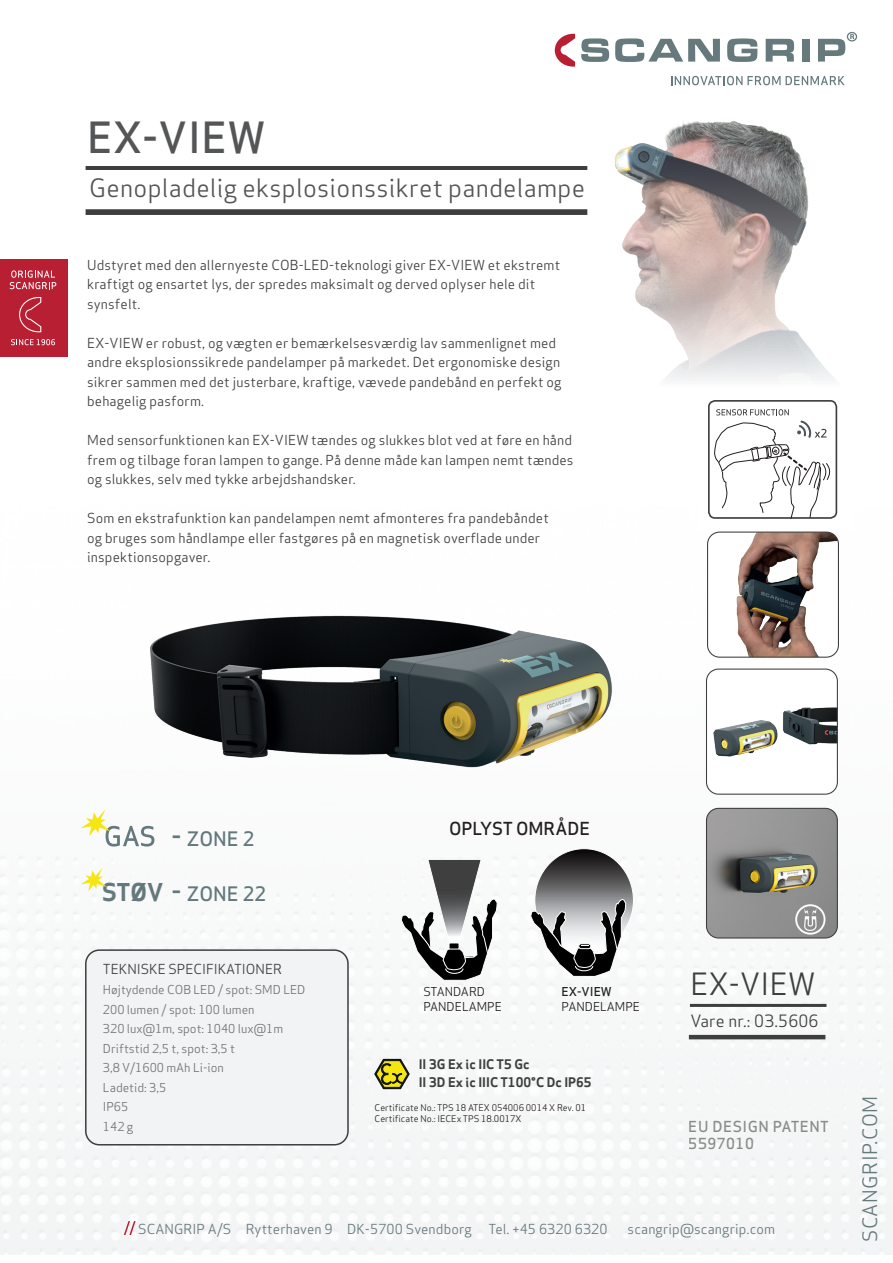
<style>
.page{position:relative;width:893px;height:1263px;background:#fff}
.page>*{position:absolute;margin:0;border:0;box-sizing:border-box;transform-origin:0 0}
.t1{font:500 42px "Apex Sans";letter-spacing:.01em;color:#545557}
.t2{font:30px "Apex Sans";letter-spacing:.01em;color:#3e3e3f}
.t3{font:24.75px "Apex Sans";letter-spacing:.01em;color:#545557}
.t4{font:700 24px "Apex Sans";color:#64797d}
.t5{font:500 19.5px "Apex Sans";color:#64797d}
.t6{font:19.5px "Apex Sans";letter-spacing:.03em;color:#66797d}
.t7{font:500 17.55px "Apex Sans";color:#231f20}
.t8{font:16.65px "Apex Sans";letter-spacing:.01em;color:#3e3e3f}
.t9{font:500 14.85px/17.9px "Apex Sans";letter-spacing:.03em;color:#231f20}
.t10{font:13.5px/19.5px "Apex Sans";letter-spacing:.01em;color:#3e3e3f;text-align:justify}
.t11{font:13.5px "Apex Sans";letter-spacing:.01em;color:#66797d}
.t12{font:700 12.9px "Apex Sans";color:#3e3e3f}
.t13{font:12px "Apex Sans";color:#727376}
.t14{font:12px "Apex Sans";color:#231f20}
.t15{font:500 12px "Apex Sans";color:#231f20}
.t16{font:9px "Apex Sans";color:#231f20}
.s1{font-size:27px}
</style>
<div class="page">
<div style="left:0;top:539px;width:893px;height:715px;background:#f6f7f7"></div>
<svg style="left:124px;top:1221px;width:12px;height:14px"></svg>
<div style="left:86px;top:209px;width:501px;height:6px;background:#3e3e3f"></div>
<hr style="left:86px;top:166px;width:501px;height:4px;background:#3e3e3f">
<div style="left:0;top:259px;width:67px;height:98px;background:#b91f33"></div>
<svg style="left:10px;top:270px;width:46px;height:19px"></svg>
<svg style="left:11px;top:339px;width:44px;height:6px"></svg>
<svg style="left:19px;top:297px;width:23px;height:36px"></svg>
<svg style="left:564px;top:34px;width:11px;height:2px"></svg>
<div style="left:847px;top:32px;width:10px;height:10px;border:1px solid #66797d;border-radius:50%"></div>
<div style="left:86px;top:950px;width:262px;height:195px;background:#f2f3f4;border-radius:14px"></div>
<div style="left:85px;top:949px;width:264px;height:196px;border:2px solid #3e3e3f;border-radius:14px"></div>
<svg style="left:373px;top:1058px;width:38px;height:32px"></svg>
<img style="left:706px;top:808px;width:131px;height:130px">
<div style="left:706px;top:808px;width:132px;height:130px;border:1px solid #3e3e3f;border-radius:12px"></div>
<img style="left:720px;top:669px;width:117px;height:125px">
<div style="left:706px;top:668px;width:132px;height:127px;border:1px solid #3e3e3f;border-radius:12px"></div>
<img style="left:23px;top:539px;width:697px;height:386px">
<img style="left:509px;top:36px;width:349px;height:344px">
<div style="left:708px;top:400px;width:129px;height:119px;border:2px solid #3e3e3f;border-radius:6px"></div>
<svg style="left:714px;top:409px;width:118px;height:110px"></svg>
<img style="left:707px;top:533px;width:131px;height:124px">
<div style="left:707px;top:531px;width:132px;height:127px;border:1px solid #3e3e3f;border-radius:12px"></div>
<img style="left:790px;top:900px;width:43px;height:41px">
<hr style="left:689px;top:1035px;width:136px;height:4px;background:#3e3e3f">
<hr style="left:690px;top:1004px;width:136px;height:3px;background:#3e3e3f">
<svg style="left:530px;top:849px;width:103px;height:128px"></svg>
<svg style="left:400px;top:858px;width:97px;height:123px"></svg>
<div style="left:449px;top:943px;width:10px;height:6px;background:#000"></div>
<svg style="left:81px;top:867px;width:26px;height:24px"></svg>
<p class="t1" style="left:87px;top:100px;width:180px">EX-VIEW</p>
<p class="t3" style="left:89px;top:168px;width:497px">Genopladelig eksplosionssikret pandelampe</p>
<p class="t10" style="left:87px;top:254px;width:474px">Udstyret med den allernyeste COB-LED-teknologi giver EX-VIEW et ekstremt kraftigt og ensartet lys, der spredes maksimalt og derved oplyser hele dit</p>
<p class="t10" style="left:87px;top:293px;width:55px">synsfelt.</p>
<p class="t10" style="left:87px;top:332px;width:471px">EX-VIEW er robust, og vægten er bemærkelsesværdig lav sammenlignet med</p>
<p class="t10" style="left:87px;top:351px;width:476px">andre eksplosionssikrede pandelamper på markedet. Det ergonomiske design sikrer sammen med det justerbare, kraftige, vævede pandebånd en perfekt og behagelig pasform.</p>
<p class="t10" style="left:87px;top:429px;width:488px">Med sensorfunktionen kan EX-VIEW tændes og slukkes blot ved at føre en hånd frem og tilbage foran lampen to gange. På denne måde kan lampen nemt tændes og slukkes, selv med tykke arbejdshandsker.</p>
<p class="t10" style="left:87px;top:507px;width:463px">Som en ekstrafunktion kan pandelampen nemt afmonteres fra pandebåndet</p>
<p class="t10" style="left:87px;top:527px;width:455px">og bruges som håndlampe eller fastgøres på en magnetisk overflade under</p>
<p class="t10" style="left:87px;top:546px;width:125px">inspektionsopgaver.</p>
<p class="t5" style="left:171px;top:822px;width:84px"><span class="s1">-</span> ZONE 2</p>
<p class="t4" style="left:102px;top:877px;width:63px">STØV</p>
<p class="t5" style="left:171px;top:876px;width:96px"><span class="s1">-</span> ZONE 22</p>
<p class="t10" style="left:103px;top:958px;width:180px">TEKNISKE SPECIFIKATIONER</p>
<p class="t13" style="left:103px;top:980px;width:204px">Højtydende COB LED / spot: SMD LED</p>
<p class="t13" style="left:103px;top:999px;width:153px">200 lumen / spot: 100 lumen</p>
<p class="t13" style="left:103px;top:1019px;width:182px">320 lux@1m, spot: 1040 lux@1m</p>
<p class="t13" style="left:103px;top:1038px;width:134px">Driftstid 2,5 t, spot: 3,5 t</p>
<p class="t13" style="left:103px;top:1058px;width:122px">3,8 V/1600 mAh Li-ion</p>
<p class="t13" style="left:103px;top:1077px;width:65px">Ladetid: 3,5</p>
<p class="t13" style="left:103px;top:1097px;width:27px">IP65</p>
<p class="t13" style="left:103px;top:1116px;width:32px">142 g</p>
<p class="t7" style="left:449px;top:813px;width:143px">OPLYST OMRÅDE</p>
<p class="t14" style="left:423px;top:982px;width:63px">STANDARD</p>
<p class="t14" style="left:423px;top:997px;width:80px">PANDELAMPE</p>
<p class="t15" style="left:562px;top:981px;width:52px">EX-VIEW</p>
<p class="t14" style="left:562px;top:997px;width:80px">PANDELAMPE</p>
<p class="t12" style="left:419px;top:1055px;width:112px">II 3G Ex ic IIC T5 Gc</p>
<p class="t12" style="left:419px;top:1074px;width:174px">II 3D Ex ic IIIC T100°C Dc IP65</p>
<p class="t16" style="left:375px;top:1101px;width:213px">Certificate No.: TPS 18 ATEX 054006 0014 X Rev. 01</p>
<p class="t16" style="left:375px;top:1111px;width:148px">Certificate No.: IECEx TPS 18.0017X</p>
<p class="t2" style="left:690px;top:959px;width:126px">EX-VIEW</p>
<p class="t8" style="left:690px;top:1007px;width:130px">Vare nr.: 03.5606</p>
<p class="t9" style="left:689px;top:1115px;width:141px">EU DESIGN PATENT<br>5597010</p>
<p class="t11" style="left:138px;top:1218px;width:471px">SCANGRIP A/S Rytterhaven 9 DK-5700 Svendborg Tel. +45 6320 6320</p>
<p class="t11" style="left:628px;top:1218px;width:149px">scangrip@scangrip.com</p>
<p class="t6" style="left:854px;top:1242px;width:148px;rotate:-90deg">SCANGRIP.COM</p>
</div>
